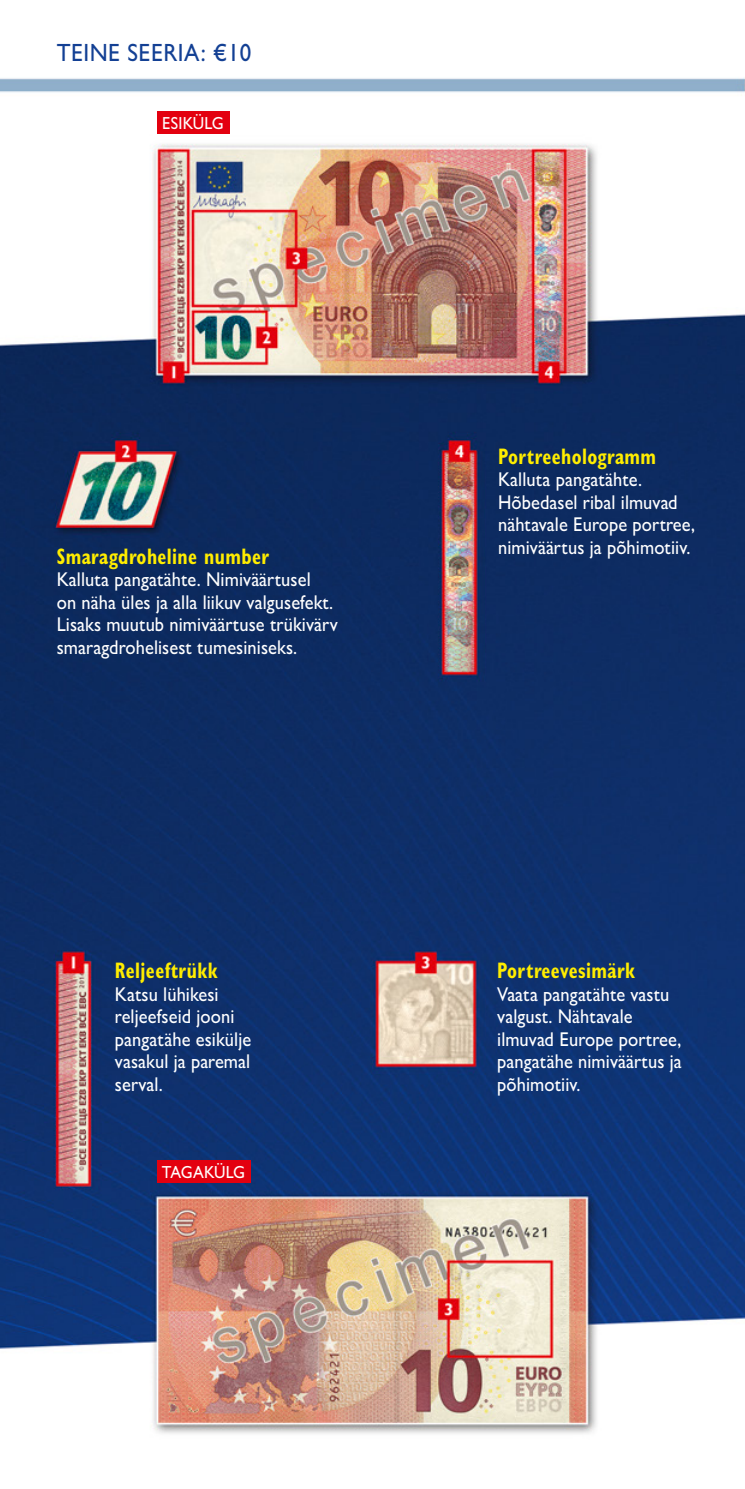
<style>
.page{position:relative;width:745px;height:1489px;background:#fff}
.page>*{position:absolute;margin:0;border:0;box-sizing:border-box;transform-origin:0 0}
.t1{font:500 25px "Gill Sans MT Pro";letter-spacing:.02em;color:#134094;scale:.92 1}
.t2{font:700 condensed 22.5px "Gill Sans MT Pro";letter-spacing:.02em;color:#ffed00;scale:.85 1}
.t3{font:500 20px/22.5px "Gill Sans MT Pro";letter-spacing:.005em;color:#fff;scale:.92 1}
.t4{font:500 17.5px "Gill Sans MT Pro";letter-spacing:-.02em;color:#fff;scale:.92 1}
.t5{font:500 17.5px "Gill Sans MT Pro";letter-spacing:.02em;color:#fff;scale:.92 1}
</style>
<div class="page">
<img style="left:0;top:77px;width:744px;height:1357px">
<div style="left:157px;top:1160px;width:93px;height:22px;background:#e3000f"></div>
<div style="left:157px;top:112px;width:72px;height:22px;background:#e3000f"></div>
<p class="t1" style="left:57px;top:37px;width:213px">TEINE SEERIA: €10</p>
<p class="t5" style="left:162px;top:112px;width:69px">ESIKÜLG</p>
<p class="t2" style="left:57px;top:542px;width:251px">Smaragdroheline number</p>
<p class="t3" style="left:57px;top:568px;width:307px">Kalluta pangatähte. Nimiväärtusel<br>on näha üles ja alla liikuv valgusefekt.<br>Lisaks muutub nimiväärtuse trükivärv smaragdrohelisest tumesiniseks.</p>
<p class="t2" style="left:115px;top:957px;width:122px">Reljeeftrükk</p>
<p class="t3" style="left:115px;top:982px;width:150px">Katsu lühikesi reljeefseid jooni pangatähe esikülje vasakul ja paremal serval.</p>
<p class="t4" style="left:162px;top:1161px;width:92px">TAGAKÜLG</p>
<p class="t2" style="left:497px;top:443px;width:187px">Portreehologramm</p>
<p class="t3" style="left:497px;top:468px;width:215px">Kalluta pangatähte.<br>Hõbedasel ribal ilmuvad nähtavale Europe portree, nimiväärtus ja põhimotiiv.</p>
<p class="t2" style="left:497px;top:957px;width:163px">Portreevesimärk</p>
<p class="t3" style="left:497px;top:982px;width:202px">Vaata pangatähte vastu valgust. Nähtavale ilmuvad Europe portree, pangatähe nimiväärtus ja põhimotiiv.</p>
</div>
